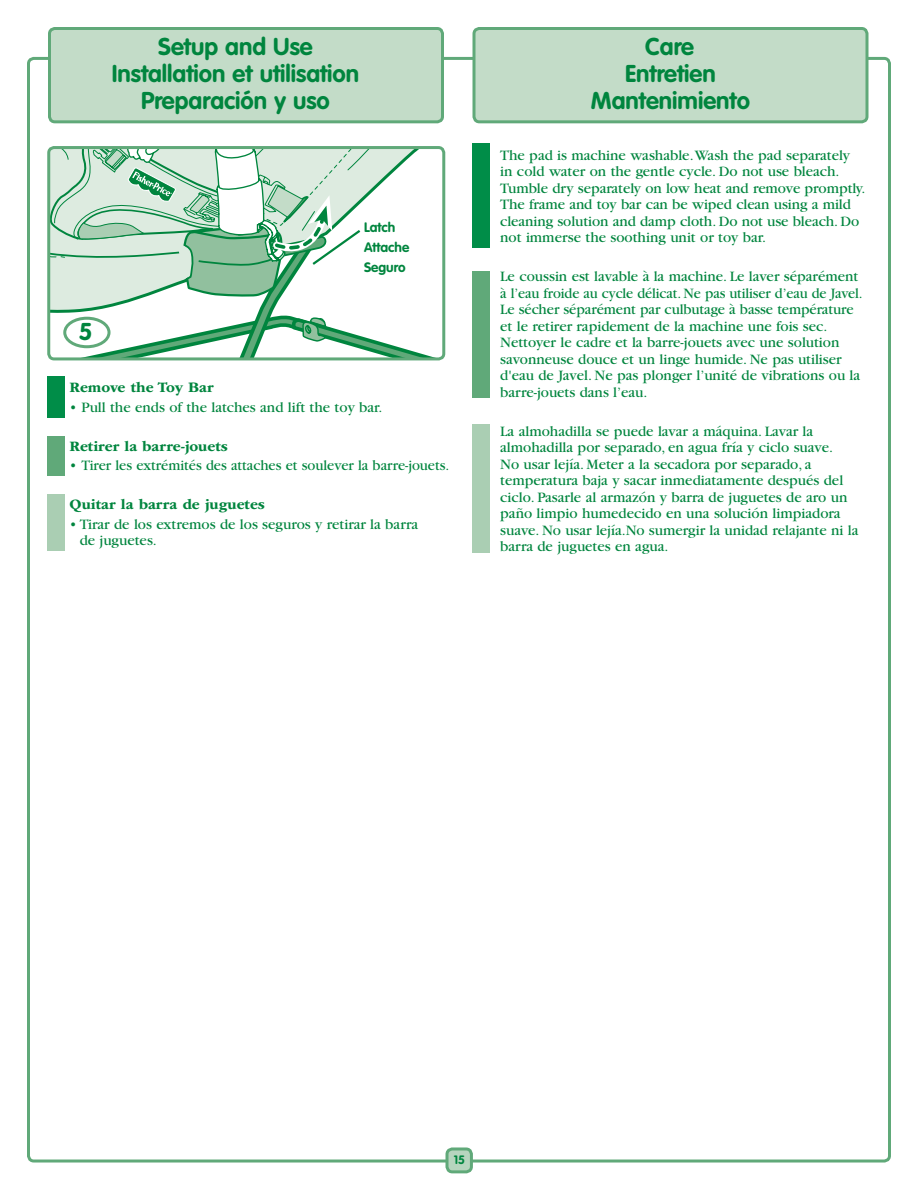
<style>
.page{position:relative;width:918px;height:1188px;background:#fff}
.page>*{position:absolute;margin:0;border:0;box-sizing:border-box;transform-origin:0 0}
.t1{font:700 24px/27px "VAG Rounded Std";color:#00853e;text-align:center}
.t2{font:15px/16.5px "Garamond";color:#00853e}
.t3{font:700 15px "ITC Garamond Std";color:#00853e}
.t4{font:700 13.5px/20.2px "VAG Rounded Std";color:#00853e}
.t5{font:700 12px "VAG Rounded Std";color:#00853e}
</style>
<div class="page">
<div style="left:473px;top:271px;width:17px;height:126px;background:#60a979"></div>
<div style="left:472px;top:424px;width:18px;height:129px;background:#aaceb3"></div>
<div style="left:473px;top:144px;width:17px;height:104px;background:#008d48"></div>
<div style="left:474px;top:28px;width:393px;height:94px;background:#c3dcc8;border-radius:5px"></div>
<div style="left:472px;top:27px;width:396px;height:96px;border:3px solid #60a979;border-radius:5px"></div>
<div style="left:50px;top:28px;width:392px;height:94px;background:#c3dcc8;border-radius:5px"></div>
<div style="left:48px;top:27px;width:396px;height:96px;border:3px solid #60a979;border-radius:5px"></div>
<div style="left:47px;top:376px;width:18px;height:42px;background:#008d48"></div>
<div style="left:47px;top:436px;width:17px;height:39px;background:#60a979"></div>
<div style="left:47px;top:494px;width:17px;height:57px;background:#aaceb3"></div>
<div style="left:47px;top:146px;width:398px;height:214px;border:3px solid #60a979;border-radius:5px"></div>
<svg style="left:49px;top:148px;width:395px;height:211px"></svg>
<div style="left:65px;top:318px;width:44px;height:29px;background:#fff;border-radius:50%"></div>
<div style="left:63px;top:317px;width:48px;height:31px;border:3px solid #60a979;border-radius:50%"></div>
<div style="left:447px;top:1149px;width:24px;height:23px;background:#b7d5be;border-radius:5px"></div>
<div style="left:446px;top:1147px;width:27px;height:26px;border:3px solid #60a979;border-radius:5px"></div>
<h1 class="t1" style="left:112px;top:34px;width:249px">Setup and Use<br>Installation et utilisation<br>Preparación y uso</h1>
<h1 class="t1" style="left:79px;top:320px;width:15px">5</h1>
<p class="t4" style="left:364px;top:217px;width:47px">Latch<br>Attache<br>Seguro</p>
<p class="t3" style="left:70px;top:381px;width:146px">Remove the Toy Bar</p>
<p class="t2" style="left:70px;top:400px;width:314px">• Pull the ends of the latches and lift the toy bar.</p>
<p class="t3" style="left:70px;top:440px;width:160px">Retirer la barre-jouets</p>
<p class="t2" style="left:70px;top:459px;width:381px">• Tirer les extrémités des attaches et soulever la barre-jouets.</p>
<p class="t3" style="left:70px;top:498px;width:197px">Quitar la barra de juguetes</p>
<p class="t2" style="left:80px;top:517px;width:340px;text-indent:-10px">• Tirar de los extremos de los seguros y retirar la barra de juguetes.</p>
<h1 class="t1" style="left:591px;top:34px;width:161px">Care<br>Entretien<br>Mantenimiento</h1>
<p class="t2" style="left:500px;top:148px;width:367px">The pad is machine washable. Wash the pad separately in cold water on the gentle cycle. Do not use bleach.<br>Tumble dry separately on low heat and remove promptly.<br>The frame and toy bar can be wiped clean using a mild cleaning solution and damp cloth. Do not use bleach. Do not immerse the soothing unit or toy bar.</p>
<p class="t2" style="left:500px;top:269px;width:364px">Le coussin est lavable à la machine. Le laver séparément à l’eau froide au cycle délicat. Ne pas utiliser d’eau de Javel.<br>Le sécher séparément par culbutage à basse température et le retirer rapidement de la machine une fois sec.<br>Nettoyer le cadre et la barre-jouets avec une solution savonneuse douce et un linge humide. Ne pas utiliser d'eau de Javel. Ne pas plonger l’unité de vibrations ou la barre-jouets dans l’eau.</p>
<p class="t2" style="left:500px;top:424px;width:360px">La almohadilla se puede lavar a máquina. Lavar la almohadilla por separado, en agua fría y ciclo suave.<br>No usar lejía. Meter a la secadora por separado, a temperatura baja y sacar inmediatamente después del ciclo. Pasarle al armazón y barra de juguetes de aro un paño limpio humedecido en una solución limpiadora suave. No usar lejía.No sumergir la unidad relajante ni la barra de juguetes en agua.</p>
<p class="t5" style="left:454px;top:1154px;width:13px">15</p>
</div>
